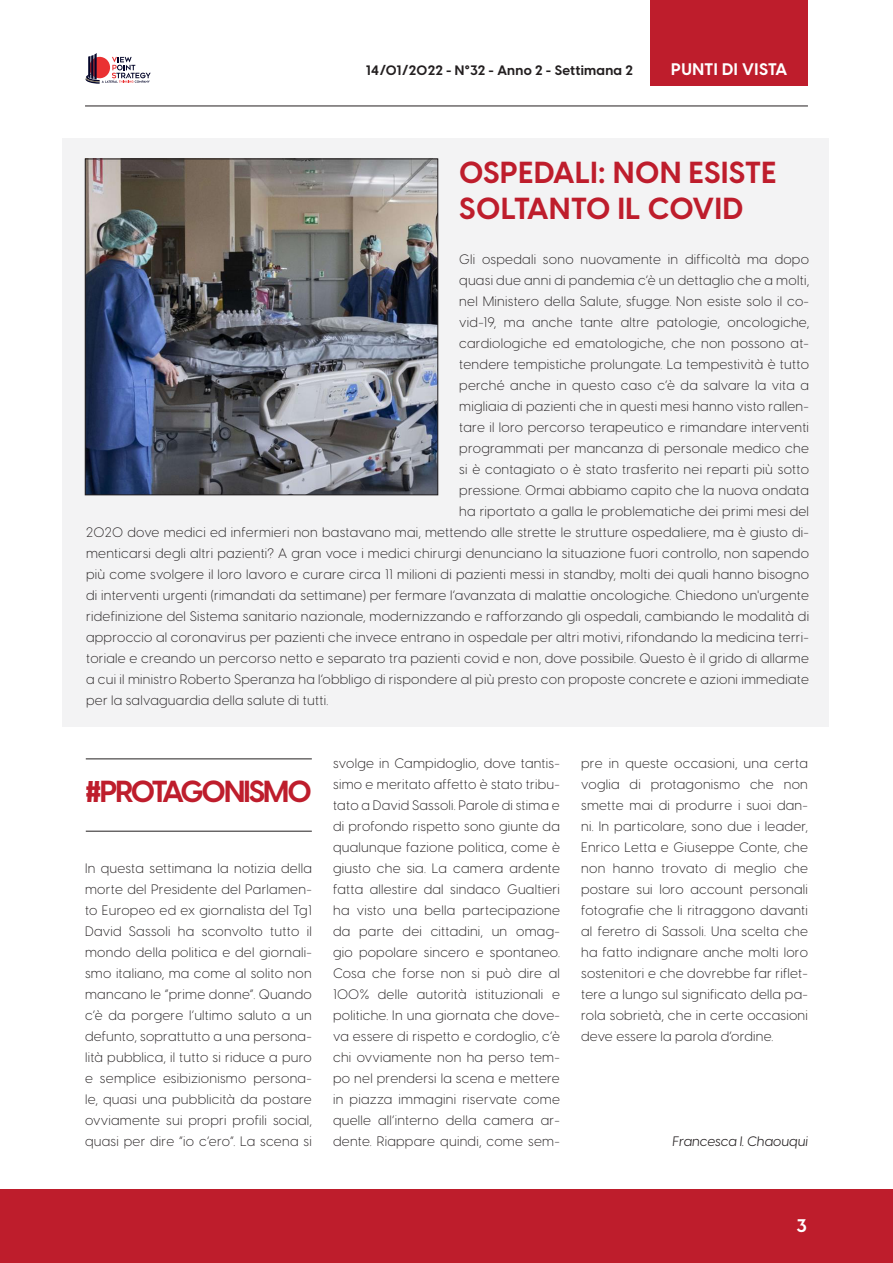
<style>
.page{position:relative;width:893px;height:1263px;background:#fff}
.page>*{position:absolute;margin:0;border:0;box-sizing:border-box;transform-origin:0 0}
.titolo{font:700 30px/36px "Visby CF";letter-spacing:.02em;color:#be1d2c}
.titolo-2{font:700 30px "Visby CF";letter-spacing:-.06em;color:#be1d2c}
.t1{font:700 18px "Visby CF";color:#fff}
.t2{font:700 16.5px "Visby CF";letter-spacing:.03em;color:#fff}
.testo{font:300 13.5px/21px "Visby CF";letter-spacing:.02em;color:#231f20;text-align:justify}
.t3{font:700 13.5px "Visby CF";letter-spacing:.02em;color:#231f20}
.testo-2{font:italic 13.5px "Visby CF";color:#231f20}
</style>
<div class="page">
<div style="left:0;top:1189px;width:893px;height:74px;background:#be1d2c"></div>
<svg style="left:86px;top:53px;width:65px;height:31px"></svg>
<hr style="left:85px;top:106px;width:723px;height:1px;background:#231f20">
<div style="left:651px;top:0;width:157px;height:85px;background:#be1d2c"></div>
<div style="left:62px;top:138px;width:767px;height:588px;background:#f3f3f4"></div>
<img style="left:87px;top:161px;width:349px;height:332px">
<div style="left:85px;top:159px;width:353px;height:336px;border:1px solid #231f20"></div>
<hr style="left:86px;top:759px;width:226px;height:1px;background:#231f20">
<hr style="left:86px;top:831px;width:226px;height:1px;background:#231f20">
<p class="t3" style="left:366px;top:62px;width:268px">14/01/2022 - N°32 - Anno 2 - Settimana 2</p>
<p class="t2" style="left:671px;top:58px;width:118px">PUNTI DI VISTA</p>
<p class="titolo" style="left:459px;top:155px;width:319px">OSPEDALI: NON ESISTE<br>SOLTANTO IL COVID</p>
<p class="testo" style="left:459px;top:249px;width:351px">Gli ospedali sono nuovamente in difficoltà ma dopo</p>
<p class="testo" style="left:459px;top:270px;width:351px">quasi due anni di pandemia c’è un dettaglio che a molti,</p>
<p class="testo" style="left:459px;top:291px;width:351px">nel Ministero della Salute, sfugge. Non esiste solo il co-</p>
<p class="testo" style="left:459px;top:312px;width:351px">vid-19, ma anche tante altre patologie, oncologiche,</p>
<p class="testo" style="left:459px;top:333px;width:351px">cardiologiche ed ematologiche, che non possono at-</p>
<p class="testo" style="left:459px;top:354px;width:351px">tendere tempistiche prolungate. La tempestività è tutto</p>
<p class="testo" style="left:459px;top:375px;width:351px">perché anche in questo caso c’è da salvare la vita a</p>
<p class="testo" style="left:459px;top:396px;width:351px">migliaia di pazienti che in questi mesi hanno visto rallen-</p>
<p class="testo" style="left:459px;top:417px;width:351px">tare il loro percorso terapeutico e rimandare interventi</p>
<p class="testo" style="left:459px;top:438px;width:351px">programmati per mancanza di personale medico che</p>
<p class="testo" style="left:459px;top:459px;width:351px">si è contagiato o è stato trasferito nei reparti più sotto</p>
<p class="testo" style="left:459px;top:480px;width:351px">pressione. Ormai abbiamo capito che la nuova ondata</p>
<p class="testo" style="left:459px;top:501px;width:351px">ha riportato a galla le problematiche dei primi mesi del</p>
<p class="testo" style="left:86px;top:522px;width:724px">2020 dove medici ed infermieri non bastavano mai, mettendo alle strette le strutture ospedaliere, ma è giusto di-</p>
<p class="testo" style="left:86px;top:543px;width:724px">menticarsi degli altri pazienti? A gran voce i medici chirurgi denunciano la situazione fuori controllo, non sapendo</p>
<p class="testo" style="left:86px;top:564px;width:724px">più come svolgere il loro lavoro e curare circa 11 milioni di pazienti messi in standby, molti dei quali hanno bisogno</p>
<p class="testo" style="left:86px;top:585px;width:724px">di interventi urgenti (rimandati da settimane) per fermare l’avanzata di malattie oncologiche. Chiedono un'urgente</p>
<p class="testo" style="left:86px;top:606px;width:724px">ridefinizione del Sistema sanitario nazionale, modernizzando e rafforzando gli ospedali, cambiando le modalità di</p>
<p class="testo" style="left:86px;top:627px;width:724px">approccio al coronavirus per pazienti che invece entrano in ospedale per altri motivi, rifondando la medicina terri-</p>
<p class="testo" style="left:86px;top:648px;width:724px">toriale e creando un percorso netto e separato tra pazienti covid e non, dove possibile. Questo è il grido di allarme</p>
<p class="testo" style="left:86px;top:669px;width:724px">a cui il ministro Roberto Speranza ha l’obbligo di rispondere al più presto con proposte concrete e azioni immediate</p>
<p class="testo" style="left:86px;top:690px;width:244px">per la salvaguardia della salute di tutti.</p>
<p class="titolo-2" style="left:85px;top:772px;width:228px">#PROTAGONISMO</p>
<p class="testo" style="left:85px;top:858px;width:228px">In questa settimana la notizia della morte del Presidente del Parlamen&shy;to Europeo ed ex giornalista del Tg1<br>David Sassoli ha sconvolto tutto il mondo della politica e del giornali&shy;smo italiano, ma come al solito non mancano le “prime donne”. Quando c’è da porgere l’ultimo saluto a un defunto, soprattutto a una persona&shy;lità pubblica, il tutto si riduce a puro e semplice esibizionismo persona&shy;le, quasi una pubblicità da postare ovviamente sui propri profili social, quasi per dire “io c’ero”. La scena si</p>
<p class="testo" style="left:333px;top:753px;width:228px">svolge in Campidoglio, dove tantis&shy;simo e meritato affetto è stato tribu&shy;tato a David Sassoli. Parole di stima e di profondo rispetto sono giunte da qualunque fazione politica, come è giusto che sia. La camera ardente fatta allestire dal sindaco Gualtieri ha visto una bella partecipazione da parte dei cittadini, un omag&shy;gio popolare sincero e spontaneo.<br>Cosa che forse non si può dire al 100% delle autorità istituzionali e politiche. In una giornata che dove&shy;va essere di rispetto e cordoglio, c’è chi ovviamente non ha perso tem&shy;po nel prendersi la scena e mettere in piazza immagini riservate come quelle all’interno della camera ar&shy;dente. Riappare quindi, come sem-</p>
<p class="testo" style="left:581px;top:753px;width:228px">pre in queste occasioni, una certa voglia di protagonismo che non smette mai di produrre i suoi dan&shy;ni. In particolare, sono due i leader, Enrico Letta e Giuseppe Conte, che non hanno trovato di meglio che postare sui loro account personali fotografie che li ritraggono davanti al feretro di Sassoli. Una scelta che ha fatto indignare anche molti loro sostenitori e che dovrebbe far riflet&shy;tere a lungo sul significato della pa&shy;rola sobrietà, che in certe occasioni deve essere la parola d’ordine.</p>
<p class="testo-2" style="left:672px;top:1133px;width:137px">Francesca I. Chaouqui</p>
<h2 class="t1" style="left:796px;top:1214px;width:12px">3</h2>
</div>
